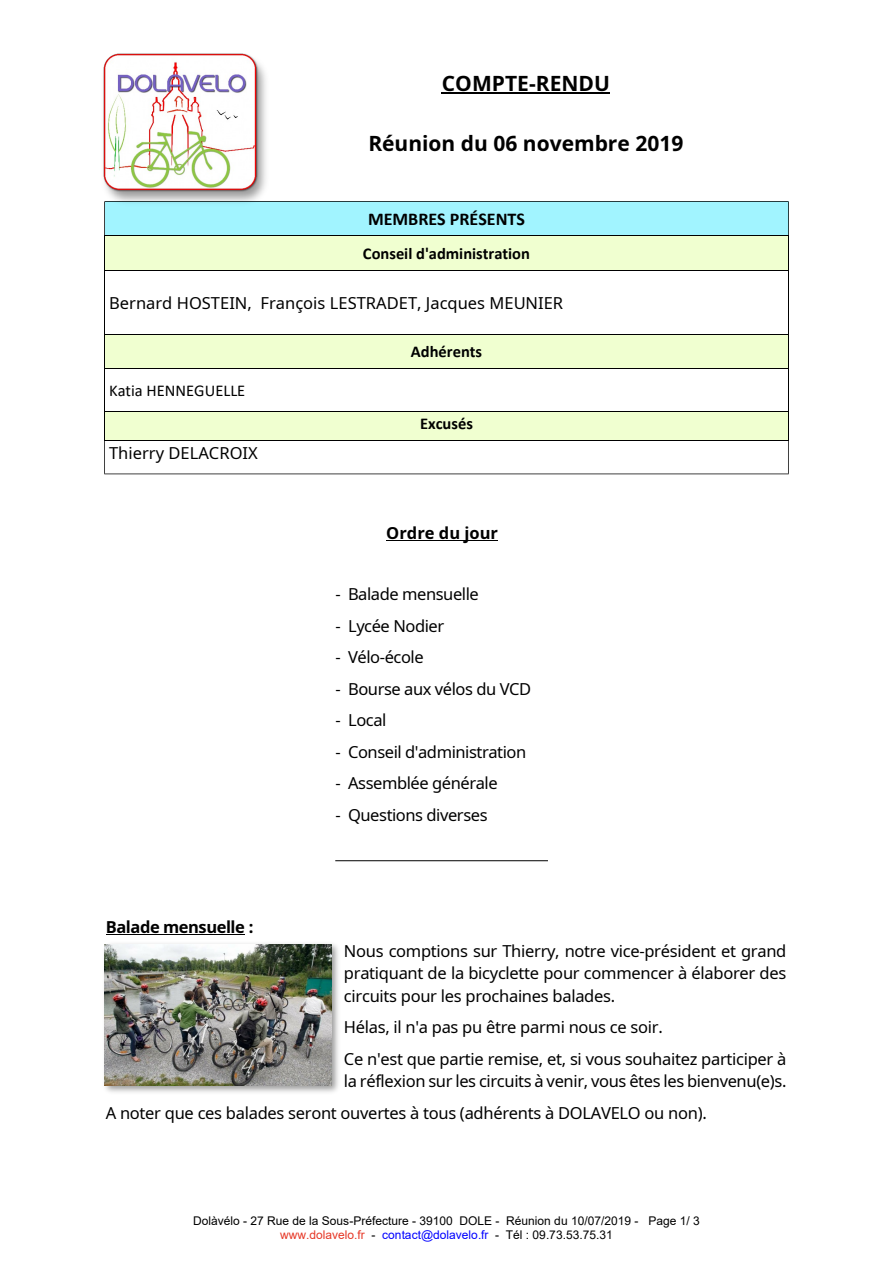
<style>
.page{position:relative;width:893px;height:1263px;background:#fff}
.page>*{position:absolute;margin:0;border:0;box-sizing:border-box;transform-origin:0 0}
.t1{font:700 21px "Noto Sans";color:#000}
.t2{font:700 18px "Calibri";color:#000}
.t3{font:16.5px/22.5px "Noto Sans";letter-spacing:-.02em;color:#000}
.t4{font:16.5px "Noto Sans";color:#000}
.t5{font:700 16.5px "Calibri";color:#000}
.t6{font:16.5px "Calibri";color:#000}
.t7{font:700 16.5px "Noto Sans";letter-spacing:-.025em;color:#000}
.t8{font:700 16.5px "Noto Sans";color:#000}
.t9{font:12px/13.8px "Arial";color:#000;text-align:center}
.s1{color:#e63726}
.s2{color:#00f}
</style>
<div class="page">
<hr style="left:442px;top:92px;width:168px;height:1px;background:#000">
<hr style="left:386px;top:541px;width:112px;height:1px;background:#000">
<hr style="left:335px;top:860px;width:213px;height:1px;background:#000">
<div style="left:105px;top:236px;width:683px;height:34px;background:#f0ffd0"></div>
<div style="left:105px;top:334px;width:683px;height:34px;background:#f0ffd0"></div>
<div style="left:105px;top:411px;width:683px;height:29px;background:#f0ffd0"></div>
<hr style="left:104px;top:270px;width:685px;height:1px;background:#000">
<hr style="left:104px;top:334px;width:685px;height:1px;background:#000">
<hr style="left:104px;top:368px;width:685px;height:1px;background:#000">
<hr style="left:104px;top:411px;width:685px;height:1px;background:#000">
<hr style="left:104px;top:235px;width:1px;height:35px;background:#000">
<hr style="left:104px;top:270px;width:1px;height:65px;background:#000">
<hr style="left:104px;top:334px;width:1px;height:35px;background:#000">
<hr style="left:104px;top:368px;width:1px;height:44px;background:#000">
<hr style="left:104px;top:411px;width:1px;height:30px;background:#000">
<div style="left:104px;top:201px;width:685px;height:35px;background:#a1f4ff"></div>
<hr style="left:788px;top:235px;width:1px;height:35px;background:#000">
<hr style="left:788px;top:270px;width:1px;height:65px;background:#000">
<hr style="left:788px;top:334px;width:1px;height:35px;background:#000">
<hr style="left:788px;top:368px;width:1px;height:44px;background:#000">
<hr style="left:788px;top:411px;width:1px;height:30px;background:#000">
<svg style="left:104px;top:440px;width:685px;height:34px"></svg>
<img style="left:104px;top:65px;width:173px;height:146px">
<img style="left:103px;top:53px;width:157px;height:139px">
<hr style="left:106px;top:934px;width:139px;height:1px;background:#000">
<img style="left:104px;top:943px;width:235px;height:150px">
<img style="left:105px;top:944px;width:226px;height:142px">
<p class="t1" style="left:442px;top:68px;width:170px">COMPTE-RENDU</p>
<p class="t1" style="left:368px;top:129px;width:317px">Réunion du 06 novembre 2019</p>
<p class="t2" style="left:368px;top:212px;width:158px">MEMBRES PRÉSENTS</p>
<p class="t5" style="left:363px;top:247px;width:169px">Conseil d'administration</p>
<p class="t4" style="left:109px;top:291px;width:456px">Bernard HOSTEIN, François LESTRADET, Jacques MEUNIER</p>
<p class="t5" style="left:411px;top:345px;width:73px">Adhérents</p>
<p class="t6" style="left:109px;top:384px;width:138px">Katia HENNEGUELLE</p>
<p class="t5" style="left:420px;top:417px;width:54px">Excusés</p>
<p class="t4" style="left:109px;top:442px;width:150px">Thierry DELACROIX</p>
<p class="t8" style="left:386px;top:522px;width:113px">Ordre du jour</p>
<p class="t7" style="left:106px;top:915px;width:149px">Balade mensuelle :</p>
<p class="t3" style="left:335px;top:582px;width:145px">- Balade mensuelle</p>
<p class="t3" style="left:335px;top:614px;width:110px">- Lycée Nodier</p>
<p class="t3" style="left:335px;top:645px;width:90px">- Vélo-école</p>
<p class="t3" style="left:335px;top:677px;width:197px">- Bourse aux vélos du VCD</p>
<p class="t3" style="left:335px;top:708px;width:52px">- Local</p>
<p class="t3" style="left:335px;top:740px;width:192px">- Conseil d'administration</p>
<p class="t3" style="left:335px;top:771px;width:164px">- Assemblée générale</p>
<p class="t3" style="left:335px;top:803px;width:154px">- Questions diverses</p>
<p class="t3" style="left:344px;top:939px;width:444px;text-align:justify">Nous comptions sur Thierry, notre vice-président et grand pratiquant de la bicyclette pour commencer à élaborer des circuits pour les prochaines balades.</p>
<p class="t3" style="left:344px;top:1011px;width:444px;line-height:31.5px">Hélas, il n'a pas pu être parmi nous ce soir.<br>Ce n'est que partie remise, et, si vous souhaitez participer à</p>
<p class="t3" style="left:106px;top:1065px;width:682px;line-height:31.5px;text-indent:238px">la réflexion sur les circuits à venir, vous êtes les bienvenu(e)s.<br>A noter que ces balades seront ouvertes à tous (adhérents à DOLAVELO ou non).</p>
<p class="t9" style="left:193px;top:1215px;width:508px">Dolàvélo - 27 Rue de la Sous-Préfecture - 39100 DOLE - Réunion du 10/07/2019 - Page 1/ 3 <span class="s1">www.dolavelo.fr</span> - <span class="s2">contact@dolavelo.fr</span> - Tél : 09.73.53.75.31</p>
</div>
